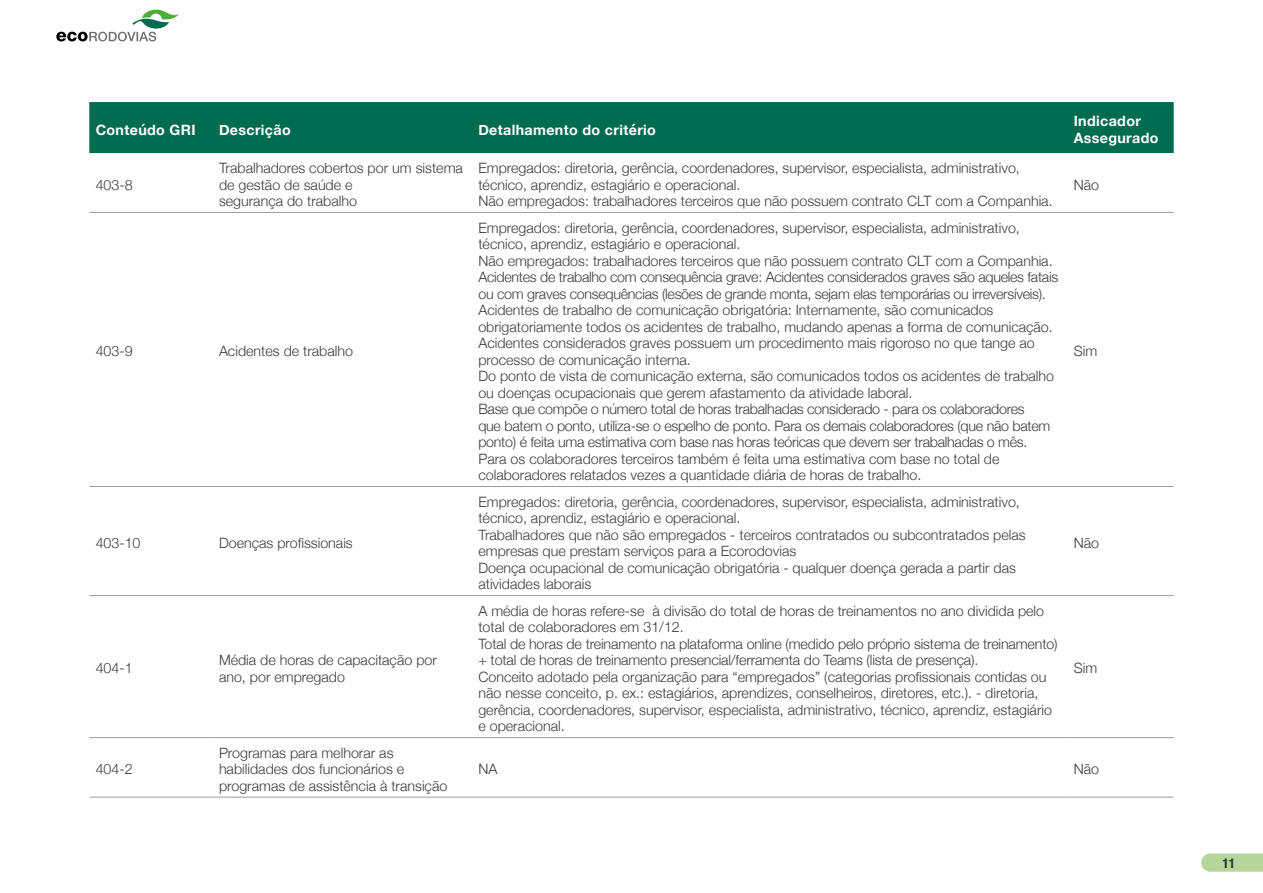
<style>
.page{position:relative;width:1263px;height:893px;background:#fff}
.page>*{position:absolute;margin:0;border:0;box-sizing:border-box;transform-origin:0 0}
.t1{font:300 14.25px/16.5px "Helvetica Neue";color:#3c3c3b}
.t2{font:700 14.25px/16.5px "Helvetica Neue";letter-spacing:.025em;color:#fff}
.t3{font:700 condensed 13.5px "Helvetica Neue";color:#2a3a2d}
</style>
<div class="page">
<div style="left:89px;top:102px;width:1085px;height:51px;background:#006c4f"></div>
<hr style="left:89px;top:212px;width:124px;height:1px;background:#9d9d9c">
<hr style="left:213px;top:212px;width:259px;height:1px;background:#9d9d9c">
<hr style="left:472px;top:212px;width:595px;height:1px;background:#9d9d9c">
<hr style="left:1067px;top:212px;width:107px;height:1px;background:#9d9d9c">
<hr style="left:89px;top:486px;width:124px;height:1px;background:#9d9d9c">
<hr style="left:213px;top:486px;width:259px;height:1px;background:#9d9d9c">
<hr style="left:472px;top:486px;width:595px;height:1px;background:#9d9d9c">
<hr style="left:1067px;top:486px;width:107px;height:1px;background:#9d9d9c">
<hr style="left:89px;top:595px;width:124px;height:1px;background:#9d9d9c">
<hr style="left:213px;top:595px;width:259px;height:1px;background:#9d9d9c">
<hr style="left:472px;top:595px;width:595px;height:1px;background:#9d9d9c">
<hr style="left:1067px;top:595px;width:107px;height:1px;background:#9d9d9c">
<hr style="left:89px;top:737px;width:124px;height:1px;background:#9d9d9c">
<hr style="left:213px;top:737px;width:259px;height:1px;background:#9d9d9c">
<hr style="left:472px;top:737px;width:595px;height:1px;background:#9d9d9c">
<hr style="left:1067px;top:737px;width:107px;height:1px;background:#9d9d9c">
<hr style="left:89px;top:797px;width:124px;height:1px;background:#9d9d9c">
<hr style="left:213px;top:797px;width:259px;height:1px;background:#9d9d9c">
<hr style="left:472px;top:797px;width:595px;height:1px;background:#9d9d9c">
<hr style="left:1067px;top:797px;width:107px;height:1px;background:#9d9d9c">
<svg style="left:1201px;top:853px;width:62px;height:19px"></svg>
<svg style="left:56px;top:9px;width:123px;height:32px"></svg>
<p class="t2" style="left:96px;top:122px;width:101px">Conteúdo GRI</p>
<p class="t2" style="left:219px;top:122px;width:73px">Descrição</p>
<p class="t2" style="left:478px;top:122px;width:179px">Detalhamento do critério</p>
<p class="t2" style="left:1074px;top:113px;width:86px">Indicador<br>Assegurado</p>
<p class="t1" style="left:96px;top:175px;width:38px">403-8</p>
<p class="t1" style="left:219px;top:159px;width:245px">Trabalhadores cobertos por um sistema de gestão de saúde e<br>segurança do trabalho</p>
<p class="t1" style="left:478px;top:159px;width:576px">Empregados: diretoria, gerência, coordenadores, supervisor, especialista, administrativo, técnico, aprendiz, estagiário e operacional.<br>Não empregados: trabalhadores terceiros que não possuem contrato CLT com a Companhia.</p>
<p class="t1" style="left:1074px;top:175px;width:27px">Não</p>
<p class="t1" style="left:96px;top:342px;width:38px">403-9</p>
<p class="t1" style="left:219px;top:342px;width:136px">Acidentes de trabalho</p>
<p class="t1" style="left:96px;top:534px;width:46px">403-10</p>
<p class="t1" style="left:219px;top:534px;width:135px">Doenças profissionais</p>
<p class="t1" style="left:96px;top:659px;width:38px">404-1</p>
<p class="t1" style="left:219px;top:651px;width:219px">Média de horas de capacitação por ano, por empregado</p>
<p class="t1" style="left:96px;top:760px;width:38px">404-2</p>
<p class="t1" style="left:219px;top:743px;width:230px">Programas para melhorar as habilidades dos funcionários e programas de assistência à transição</p>
<p class="t1" style="left:478px;top:218px;width:581px">Empregados: diretoria, gerência, coordenadores, supervisor, especialista, administrativo, técnico, aprendiz, estagiário e operacional.<br>Não empregados: trabalhadores terceiros que não possuem contrato CLT com a Companhia.<br>Acidentes de trabalho com consequência grave: Acidentes considerados graves são aqueles fatais ou com graves consequências (lesões de grande monta, sejam elas temporárias ou irreversíveis).<br>Acidentes de trabalho de comunicação obrigatória: Internamente, são comunicados obrigatoriamente todos os acidentes de trabalho, mudando apenas a forma de comunicação.<br>Acidentes considerados graves possuem um procedimento mais rigoroso no que tange ao processo de comunicação interna.<br>Do ponto de vista de comunicação externa, são comunicados todos os acidentes de trabalho ou doenças ocupacionais que gerem afastamento da atividade laboral.<br>Base que compõe o número total de horas trabalhadas considerado - para os colaboradores<br>que batem o ponto, utiliza-se o espelho de ponto. Para os demais colaboradores (que não batem ponto) é feita uma estimativa com base nas horas teóricas que devem ser trabalhadas o mês.<br>Para os colaboradores terceiros também é feita uma estimativa com base no total de colaboradores relatados vezes a quantidade diária de horas de trabalho.</p>
<p class="t1" style="left:478px;top:492px;width:549px">Empregados: diretoria, gerência, coordenadores, supervisor, especialista, administrativo, técnico, aprendiz, estagiário e operacional.<br>Trabalhadores que não são empregados - terceiros contratados ou subcontratados pelas empresas que prestam serviços para a Ecorodovias<br>Doença ocupacional de comunicação obrigatória - qualquer doença gerada a partir das atividades laborais</p>
<p class="t1" style="left:478px;top:601px;width:581px">A média de horas refere-se à divisão do total de horas de treinamentos no ano dividida pelo total de colaboradores em 31/12.<br>Total de horas de treinamento na plataforma online (medido pelo próprio sistema de treinamento) + total de horas de treinamento presencial/ferramenta do Teams (lista de presença).<br>Conceito adotado pela organização para “empregados” (categorias profissionais contidas ou não nesse conceito, p. ex.: estagiários, aprendizes, conselheiros, diretores, etc.). - diretoria, gerência, coordenadores, supervisor, especialista, administrativo, técnico, aprendiz, estagiário e operacional.</p>
<p class="t1" style="left:1074px;top:342px;width:25px">Sim</p>
<p class="t1" style="left:1074px;top:534px;width:27px">Não</p>
<p class="t1" style="left:1074px;top:659px;width:25px">Sim</p>
<p class="t1" style="left:478px;top:760px;width:21px">NA</p>
<p class="t1" style="left:1074px;top:760px;width:27px">Não</p>
<p class="t3" style="left:1222px;top:852px;width:14px">11</p>
</div>
